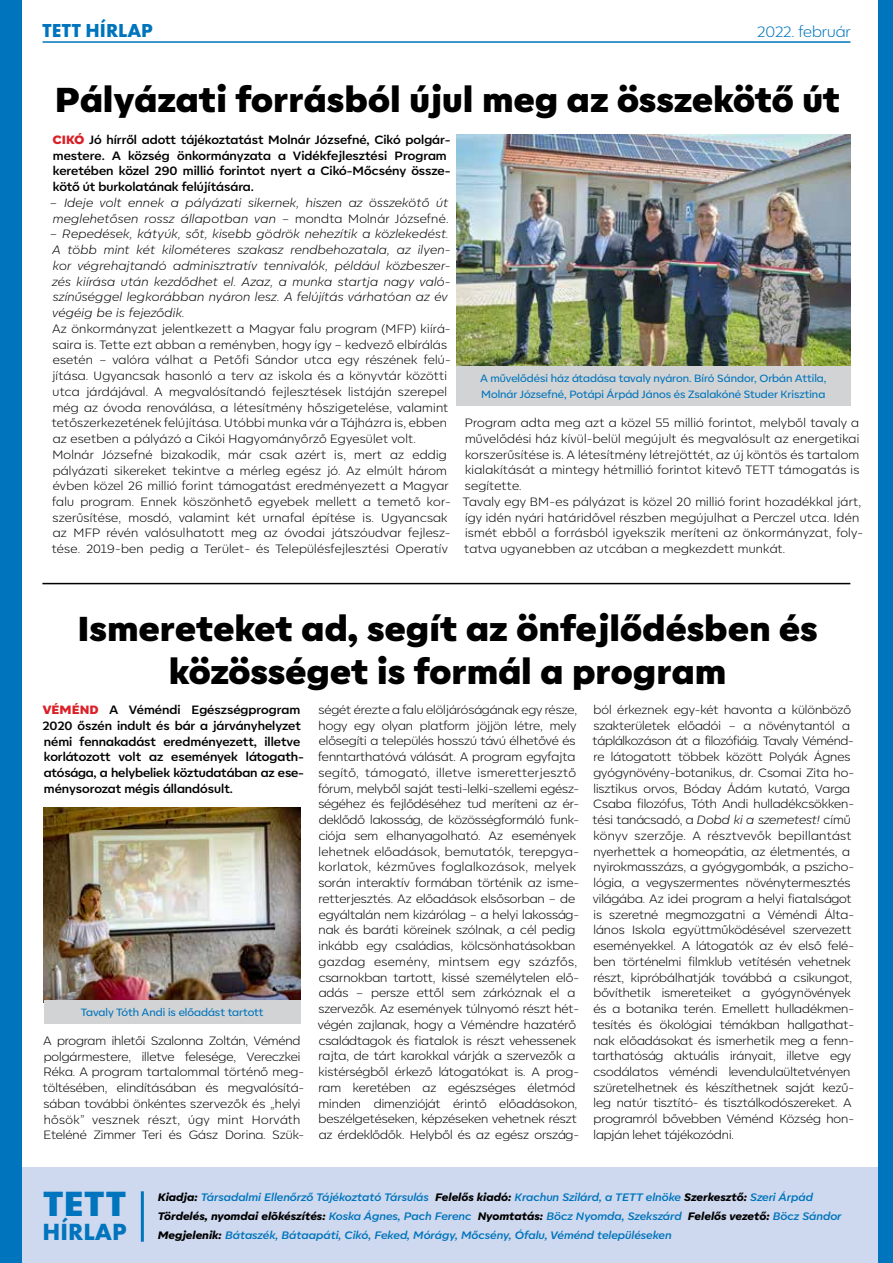
<style>
.page{position:relative;width:893px;height:1263px;background:#fff}
.page>*{position:absolute;margin:0;border:0;box-sizing:border-box;transform-origin:0 0}
.t1{font:700 36.45px "Futura New";color:#0074bc;scale:1.15 1}
.t2{font:900 34.5px/43.5px "Corsa Grotesk";color:#000;text-align:center}
.t3{font:700 24.3px "Futura New";color:#0074bc}
.t4{font:700 19.5px "Futura New";color:#0074bc}
.t5{font:300 15px "Corsa Grotesk";color:#0074bc}
.t6{font:300 12px/15.8px "Corsa Grotesk";color:#000}
.t7{font:300 12px/15.8px "Corsa Grotesk";letter-spacing:.02em;color:#000}
.t8{font:italic 300 12px/15.8px "Corsa Grotesk";letter-spacing:.02em;color:#000}
.t9{font:700 12px/15.8px "Corsa Grotesk";color:#000}
.t10{font:italic 700 10.8px/18.8px "Corsa Grotesk";color:#0074bc}
.t11{font:500 10.5px/15.8px "Corsa Grotesk";color:#0074bc}
.s1{font-weight:900;color:#da2128}
.s2{font-style:normal}
.s3{font-style:italic}
.s4{font-weight:800;color:#000}
</style>
<div class="page">
<div style="left:13px;top:1167px;width:865px;height:96px;background:#ced9ef"></div>
<hr style="left:43px;top:41px;width:807px;height:2px;background:#0074bc">
<div style="left:0;top:0;width:21px;height:1263px;background:#0074bc"></div>
<div style="left:878px;top:0;width:15px;height:1263px;background:#0074bc"></div>
<hr style="left:141px;top:1191px;width:3px;height:51px;background:#0074bc">
<img style="left:456px;top:135px;width:394px;height:231px">
<div style="left:456px;top:366px;width:394px;height:39px;background:#d1d3d4"></div>
<img style="left:44px;top:807px;width:257px;height:193px">
<div style="left:44px;top:1000px;width:257px;height:23px;background:#d1d3d4"></div>
<hr style="left:42px;top:583px;width:808px;height:1px;background:#000">
<h3 class="t4" style="left:43px;top:18px;width:112px">TETT HÍRLAP</h3>
<p class="t5" style="left:757px;top:23px;width:95px">2022. február</p>
<h2 class="t2" style="left:55px;top:77px;width:787px">Pályázati forrásból újul meg az összekötő út</h2>
<p class="t9" style="left:53px;top:131px;width:399px"><span class="s1">CIKÓ</span> Jó hírről adott tájékoztatást Molnár Józsefné, Cikó polgár&shy;mestere. A község önkormányzata a Vidékfejlesztési Program keretében közel 290 millió forintot nyert a Cikó-Mőcsény össze&shy;kötő út burkolatának felújítására.</p>
<p class="t8" style="left:50px;top:194px;width:400px">– Ideje volt ennek a pályázati sikernek, hiszen az összekötő út meglehetősen rossz állapotban van <span class="s2">– mondta Molnár Józsefné.</span></p>
<p class="t8" style="left:50px;top:226px;width:401px;text-align:justify">– Repedések, kátyúk, sőt, kisebb gödrök nehezítik a közlekedést.<br>A több mint két kilométeres szakasz rendbehozatala, az ilyen&shy;kor végrehajtandó adminisztratív tennivalók, például közbeszer&shy;zés kiírása után kezdődhet el. Azaz, a munka startja nagy való&shy;színűséggel legkorábban nyáron lesz. A felújítás várhatóan az év végéig be is fejeződik.</p>
<p class="t7" style="left:52px;top:320px;width:400px">Az önkormányzat jelentkezett a Magyar falu program (MFP) kiírá&shy;saira is. Tette ezt abban a reményben, hogy így – kedvező elbírálás esetén – valóra válhat a Petőfi Sándor utca egy részének felú&shy;jítása. Ugyancsak hasonló a terv az iskola és a könyvtár közötti utca járdájával. A megvalósítandó fejlesztések listáján szerepel még az óvoda renoválása, a létesítmény hőszigetelése, valamint tetőszerkezetének felújítása. Utóbbi munka vár a Tájházra is, ebben az esetben a pályázó a Cikói Hagyományőrző Egyesület volt.<br>Molnár Józsefné bizakodik, már csak azért is, mert az eddig pályázati sikereket tekintve a mérleg egész jó. Az elmúlt három évben közel 26 millió forint támogatást eredményezett a Magyar falu program. Ennek köszönhető egyebek mellett a temető kor&shy;szerűsítése, mosdó, valamint két urnafal építése is. Ugyancsak az MFP révén valósulhatott meg az óvodai játszóudvar fejlesz&shy;tése. 2019-ben pedig a Terület- és Településfejlesztési Operatív</p>
<p class="t11" style="left:480px;top:370px;width:348px">A művelődési ház átadása tavaly nyáron. Bíró Sándor, Orbán Attila,<br>Molnár Józsefné, Potápi Árpád János és Zsalakóné Studer Krisztina</p>
<p class="t7" style="left:463px;top:415px;width:402px">Program adta meg azt a közel 55 millió forintot, melyből tavaly a művelődési ház kívül-belül megújult és megvalósult az energetikai korszerűsítése is. A létesítmény létrejöttét, az új köntös és tartalom kialakítását a mintegy hétmillió forintot kitevő TETT támogatás is segítette.<br>Tavaly egy BM-es pályázat is közel 20 millió forint hozadékkal járt, így idén nyári határidővel részben megújulhat a Perczel utca. Idén ismét ebből a forrásból igyekszik meríteni az önkormányzat, foly&shy;tatva ugyanebben az utcában a megkezdett munkát.</p>
<h2 class="t2" style="left:77px;top:606px;width:742px">Ismereteket ad, segít az önfejlődésben és közösséget is formál a program</h2>
<p class="t9" style="left:43px;top:702px;width:263px"><span class="s1">VÉMÉND</span> A Véméndi Egészségprogram 2020 őszén indult és bár a járványhelyzet némi fennakadást eredményezett, illetve korlátozott volt az események látogath&shy;atósága, a helybeliek köztudatában az ese&shy;ménysorozat mégis állandósult.</p>
<p class="t11" style="left:81px;top:1004px;width:184px">Tavaly Tóth Andi is előadást tartott</p>
<p class="t6" style="left:43px;top:1032px;width:263px">A program ihletői Szalonna Zoltán, Véménd polgármestere, illetve felesége, Vereczkei Réka. A program tartalommal történő meg&shy;töltésében, elindításában és megvalósítá&shy;sában további önkéntes szervezők és „helyi hősök” vesznek részt, úgy mint Horváth Eteléné Zimmer Teri és Gász Dorina. Szük-</p>
<p class="t6" style="left:318px;top:702px;width:263px">ségét érezte a falu elöljáróságának egy része, hogy egy olyan platform jöjjön létre, mely elősegíti a település hosszú távú élhetővé és fenntarthatóvá válását. A program egyfajta segítő, támogató, illetve ismeretterjesztő fórum, melyből saját testi-lelki-szellemi egész&shy;ségéhez és fejlődéséhez tud meríteni az ér&shy;deklődő lakosság, de közösségformáló funk&shy;ciója sem elhanyagolható. Az események lehetnek előadások, bemutatók, terepgya&shy;korlatok, kézműves foglalkozások, melyek során interaktív formában történik az isme&shy;retterjesztés. Az előadások elsősorban – de egyáltalán nem kizárólag – a helyi lakosság&shy;nak és baráti köreinek szólnak, a cél pedig inkább egy családias, kölcsönhatásokban gazdag esemény, mintsem egy százfős, csarnokban tartott, kissé személytelen elő&shy;adás – persze ettől sem zárkóznak el a szervezők. Az események túlnyomó részt hét&shy;végén zajlanak, hogy a Véméndre hazatérő családtagok és fiatalok is részt vehessenek rajta, de tárt karokkal várják a szervezők a kistérségből érkező látogatókat is. A prog&shy;ram keretében az egészséges életmód minden dimenzióját érintő előadásokon, beszélgetéseken, képzéseken vehetnek részt az érdeklődők. Helyből és az egész ország-</p>
<p class="t6" style="left:593px;top:701px;width:263px">ból érkeznek egy-két havonta a különböző szakterületek előadói – a növénytantól a táplálkozáson át a filozófiáig. Tavaly Véménd&shy;re látogatott többek között Polyák Ágnes gyógynövény-botanikus, dr. Csomai Zita ho&shy;lisztikus orvos, Bóday Ádám kutató, Varga Csaba filozófus, Tóth Andi hulladékcsökken&shy;tési tanácsadó, a <span class="s3">Dobd ki a szemetest!</span> című könyv szerzője. A résztvevők bepillantást nyerhettek a homeopátia, az életmentés, a nyirokmasszázs, a gyógygombák, a pszicho&shy;lógia, a vegyszermentes növénytermesztés világába. Az idei program a helyi fiatalságot is szeretné megmozgatni a Véméndi Álta&shy;lános Iskola együttműködésével szervezett eseményekkel. A látogatók az év első felé&shy;ben történelmi filmklub vetítésén vehetnek részt, kipróbálhatják továbbá a csikungot, bővíthetik ismereteiket a gyógynövények és a botanika terén. Emellett hulladékmen&shy;tesítés és ökológiai témákban hallgathat&shy;nak előadásokat és ismerhetik meg a fenn&shy;tarthatóság aktuális irányait, illetve egy csodálatos véméndi levendulaültetvényen szüretelhetnek és készíthetnek saját kezű&shy;leg natúr tisztító- és tisztálkodószereket. A programról bővebben Véménd Község hon&shy;lapján lehet tájékozódni.</p>
<h1 class="t1" style="left:43px;top:1180px;width:73px">TETT</h1>
<h3 class="t3" style="left:43px;top:1216px;width:85px">HÍRLAP</h3>
<p class="t10" style="left:158px;top:1188px;width:685px"><span class="s4">Kiadja:</span> Társadalmi Ellenőrző Tájékoztató Társulás <span class="s4">Felelős kiadó:</span> Krachun Szilárd, a TETT elnöke <span class="s4">Szerkesztő:</span> Szeri Árpád<br><span class="s4">Tördelés, nyomdai elõkészítés:</span> Koska Ágnes, Pach Ferenc <span class="s4">Nyomtatás:</span> Böcz Nyomda, Szekszárd <span class="s4">Felelős vezető:</span> Böcz Sándor<br><span class="s4">Megjelenik:</span> Bátaszék, Bátaapáti, Cikó, Feked, Mórágy, Mőcsény, Ófalu, Véménd településeken</p>
</div>
